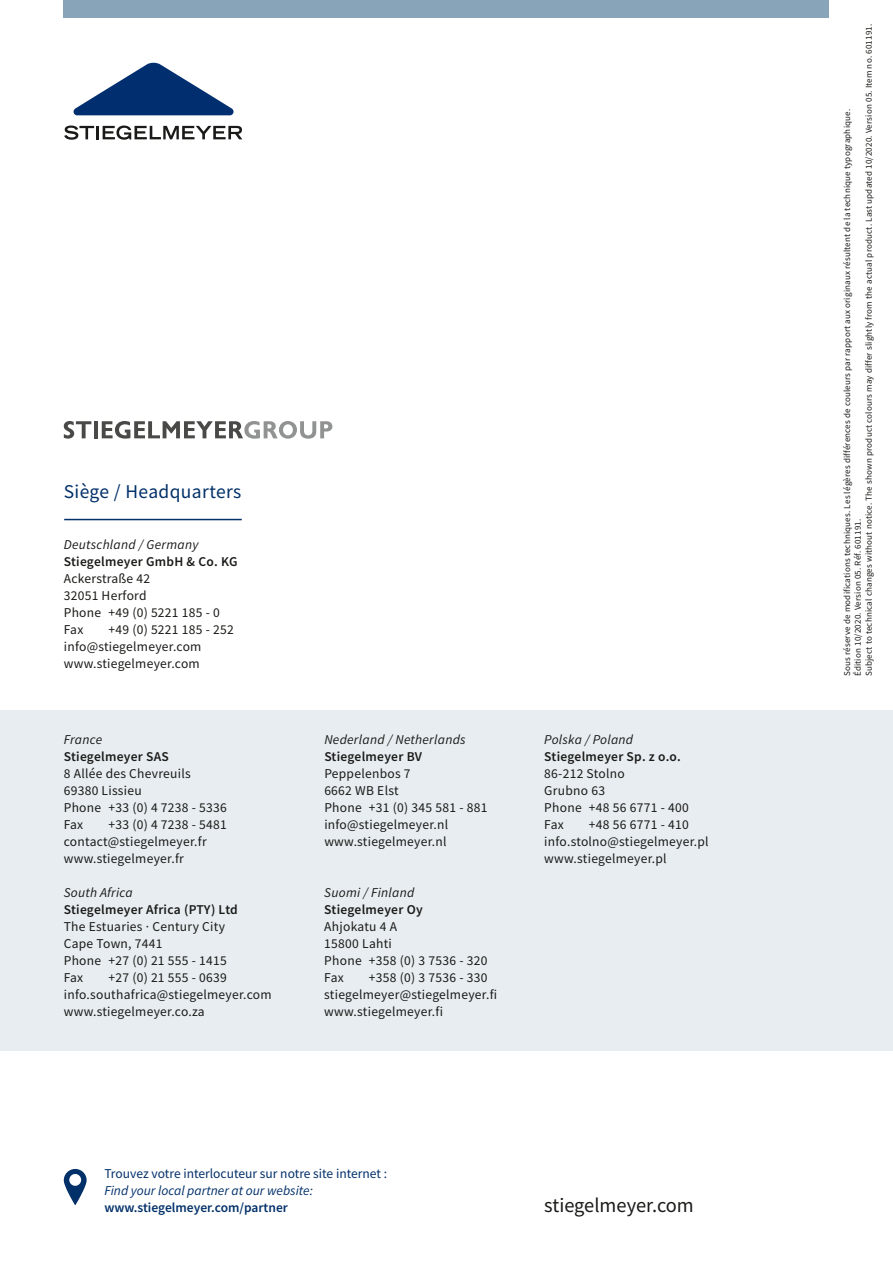
<style>
.page{position:relative;width:893px;height:1263px;background:#fff}
.page>*{position:absolute;margin:0;border:0;box-sizing:border-box;transform-origin:0 0}
.t1{font:20.4px "Source Sans Pro";color:#1a1a18}
.t2{font:19.5px "Source Sans Pro";letter-spacing:.02em;color:#023069}
.t3{font:13.5px/17px "Source Sans Pro";letter-spacing:.02em;color:#1a1a18}
.t4{font:600 13.5px "Source Sans Pro";letter-spacing:.02em;color:#1a1a18}
.t5{font:italic 13.5px "Source Sans Pro";letter-spacing:.02em;color:#1a1a18}
.t6{font:13.5px "Source Sans Pro";color:#023069}
.t7{font:italic 13.5px "Source Sans Pro";color:#023069}
.t8{font:600 13.5px "Source Sans Pro";color:#023069}
.t9{font:9px/10.8px "Source Sans Pro";letter-spacing:.02em;color:#1a1a18}
</style>
<div class="page">
<svg style="left:74px;top:63px;width:160px;height:52px"></svg>
<svg style="left:64px;top:126px;width:178px;height:14px"></svg>
<div style="left:64px;top:0;width:765px;height:17px;background:#87a4b9"></div>
<div style="left:0;top:710px;width:893px;height:340px;background:#e7edf1"></div>
<svg style="left:64px;top:1169px;width:23px;height:36px"></svg>
<svg style="left:64px;top:421px;width:27px;height:18px"></svg>
<hr style="left:94px;top:421px;width:4px;height:17px;background:#494948">
<svg style="left:102px;top:421px;width:230px;height:18px"></svg>
<hr style="left:64px;top:519px;width:178px;height:1px;background:#023069">
<h2 class="t2" style="left:64px;top:479px;width:179px">Siège / Headquarters</h2>
<p class="t5" style="left:64px;top:535px;width:136px">Deutschland / Germany</p>
<p class="t4" style="left:64px;top:552px;width:175px">Stiegelmeyer GmbH &amp; Co. KG</p>
<p class="t3" style="left:64px;top:569px;width:158px">Ackerstraße 42<br>32051 Herford<br>Phone +49 (0) 5221 185 - 0<br>Fax</p>
<p class="t3" style="left:64px;top:621px;width:172px;text-indent:45px">+49 (0) 5221 185 - 252 info@stiegelmeyer.com www.stiegelmeyer.com</p>
<p class="t5" style="left:64px;top:731px;width:40px">France</p>
<p class="t4" style="left:64px;top:748px;width:107px">Stiegelmeyer SAS</p>
<p class="t3" style="left:64px;top:765px;width:165px">8 Allée des Chevreuils<br>69380 Lissieu<br>Phone +33 (0) 4 7238 - 5336<br>Fax</p>
<p class="t3" style="left:64px;top:816px;width:165px;text-indent:45px">+33 (0) 4 7238 - 5481 contact@stiegelmeyer.fr www.stiegelmeyer.fr</p>
<p class="t5" style="left:64px;top:884px;width:70px">South Africa</p>
<p class="t4" style="left:64px;top:901px;width:176px">Stiegelmeyer Africa (PTY) Ltd</p>
<p class="t3" style="left:64px;top:918px;width:165px">The Estuaries · Century City<br>Cape Town, 7441<br>Phone +27 (0) 21 555 - 1415<br>Fax</p>
<p class="t3" style="left:64px;top:969px;width:209px;text-indent:45px">+27 (0) 21 555 - 0639 info.southafrica@stiegelmeyer.com www.stiegelmeyer.co.za</p>
<p class="t5" style="left:324px;top:731px;width:143px">Nederland / Netherlands</p>
<p class="t4" style="left:324px;top:748px;width:99px">Stiegelmeyer BV</p>
<p class="t3" style="left:324px;top:765px;width:165px">Peppelenbos 7<br>6662 WB Elst<br>Phone +31 (0) 345 581 - 881 info@stiegelmeyer.nl www.stiegelmeyer.nl</p>
<p class="t5" style="left:324px;top:884px;width:92px">Suomi / Finland</p>
<p class="t4" style="left:324px;top:901px;width:100px">Stiegelmeyer Oy</p>
<p class="t3" style="left:324px;top:918px;width:165px">Ahjokatu 4 A<br>15800 Lahti<br>Phone +358 (0) 3 7536 - 320<br>Fax</p>
<p class="t3" style="left:324px;top:969px;width:174px;text-indent:45px">+358 (0) 3 7536 - 330 stiegelmeyer@stiegelmeyer.fi www.stiegelmeyer.fi</p>
<p class="t5" style="left:544px;top:731px;width:90px">Polska / Poland</p>
<p class="t4" style="left:544px;top:748px;width:138px">Stiegelmeyer Sp. z o.o.</p>
<p class="t3" style="left:544px;top:765px;width:146px">86-212 Stolno<br>Grubno 63<br>Phone +48 56 6771 - 400<br>Fax</p>
<p class="t3" style="left:544px;top:816px;width:166px;text-indent:45px">+48 56 6771 - 410 info.stolno@stiegelmeyer.pl www.stiegelmeyer.pl</p>
<p class="t6" style="left:104px;top:1165px;width:284px">Trouvez votre interlocuteur sur notre site internet :</p>
<p class="t7" style="left:104px;top:1182px;width:210px">Find your local partner at our website:</p>
<p class="t8" style="left:104px;top:1198px;width:185px">www.stiegelmeyer.com/partner</p>
<h1 class="t1" style="left:544px;top:1192px;width:151px">stiegelmeyer.com</h1>
<p class="t9" style="left:842px;top:676px;width:654px;rotate:-90deg">Sous réserve de modifications techniques. Les légères différences de couleurs par rapport aux originaux résultent de la technique typographique.<br>Édition 10/2020. Version 05. Réf. 601191.<br>Subject to technical changes without notice. The shown product colours may differ slightly from the actual product. Last updated 10/2020. Version 05. Item no. 601191.</p>
</div>
